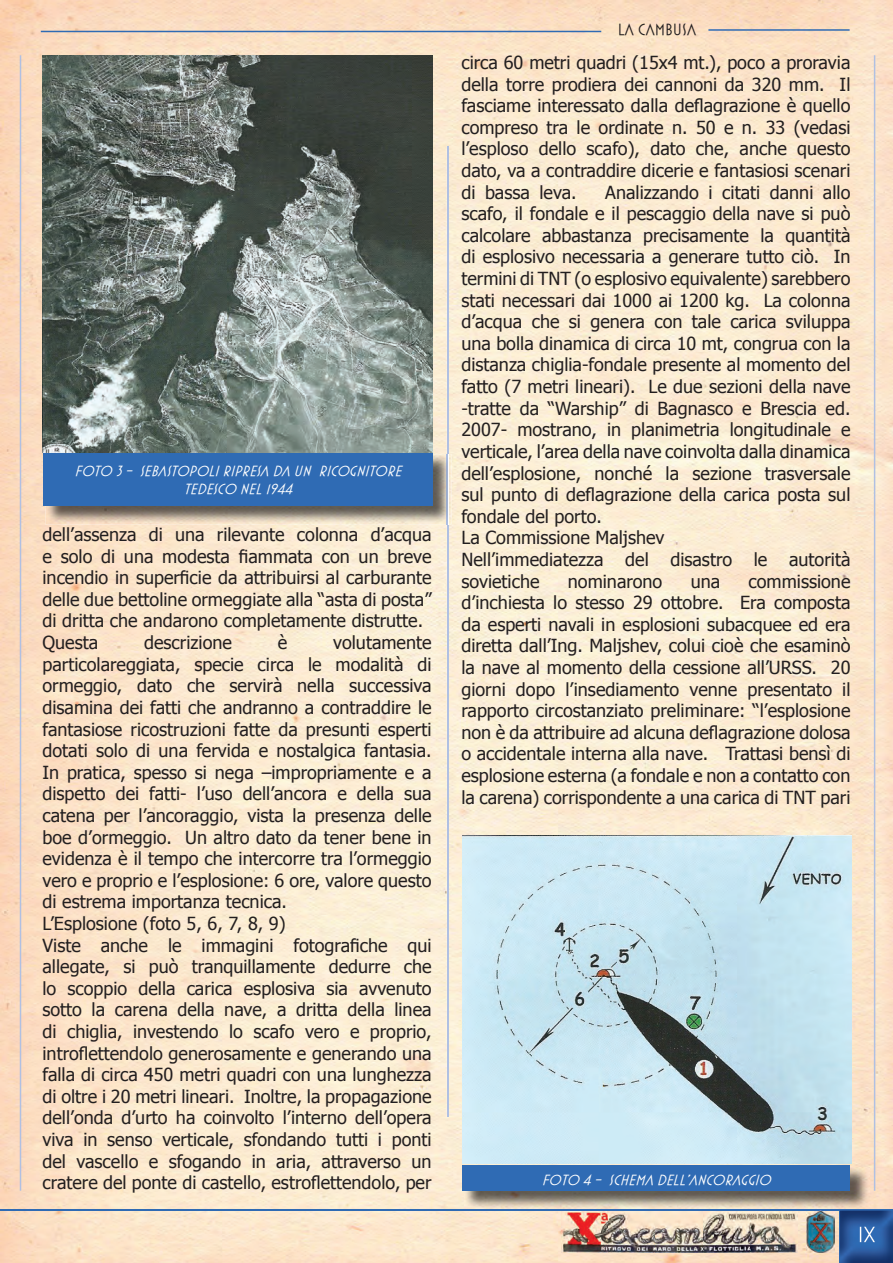
<style>
.page{position:relative;width:893px;height:1263px;background:#fff}
.page>*{position:absolute;margin:0;border:0;box-sizing:border-box;transform-origin:0 0}
.t1{font:18px/21.6px "Tahoma";color:#231f20}
.t2{font:16.5px "Mostra Three";color:#231f20}
.t3{font:italic 15px/18px "Mostra Three";color:#fff;text-align:center}
</style>
<div class="page">
<img style="left:0;top:0;width:893px;height:1263px">
<hr style="left:0;top:1209px;width:893px;height:1px;background:#2f6bb4">
<img style="left:561px;top:1210px;width:236px;height:43px">
<img style="left:806px;top:1211px;width:28px;height:42px">
<svg style="left:806px;top:1210px;width:28px;height:1px"></svg>
<hr style="left:41px;top:31px;width:560px;height:1px;background:#2f6bb4">
<hr style="left:708px;top:29px;width:142px;height:2px;background:#2f6bb4">
<img style="left:840px;top:1210px;width:53px;height:53px">
<img style="left:860px;top:1227px;width:15px;height:15px">
<hr style="left:447px;top:146px;width:1px;height:971px;background:#b0c0e2">
<hr style="left:20px;top:55px;width:1px;height:1136px;background:#b0c0e2">
<hr style="left:874px;top:55px;width:1px;height:1136px;background:#b0c0e2">
<img style="left:45px;top:454px;width:407px;height:70px">
<img style="left:447px;top:454px;width:1px;height:70px">
<div style="left:43px;top:452px;width:389px;height:53px;background:#2f6bb4"></div>
<img style="left:42px;top:55px;width:390px;height:397px">
<img style="left:462px;top:835px;width:389px;height:328px">
<img style="left:464px;top:1167px;width:405px;height:42px">
<div style="left:462px;top:1165px;width:388px;height:26px;background:#2f6bb4"></div>
<p class="t3" style="left:75px;top:462px;width:332px">FOTO 3- SEBASTOPOLIRIPRESA DA UN RICOGNITORE<br>TEDESCO NEL1944</p>
<p class="t1" style="left:43px;top:523px;width:391px">dell’assenza di una rilevante colonna d’acqua e solo di una modesta fiammata con un breve incendio in superficie da attribuirsi al carburante delle due bettoline ormeggiate alla “asta di posta” di dritta che andarono completamente distrutte.<br>Questa</p>
<p class="t1" style="left:144px;top:631px;width:89px">descrizione</p>
<p class="t1" style="left:278px;top:631px;width:11px">è</p>
<p class="t1" style="left:43px;top:631px;width:391px;text-indent:291px">volutamente particolareggiata, specie circa le modalità di ormeggio, dato che servirà nella successiva disamina dei fatti che andranno a contraddire le fantasiose ricostruzioni fatte da presunti esperti dotati solo di una fervida e nostalgica fantasia.<br>In pratica, spesso si nega –impropriamente e a dispetto dei fatti- l’uso dell’ancora e della sua catena per l’ancoraggio, vista la presenza delle boe d’ormeggio. Un altro dato da tener bene in evidenza è il tempo che intercorre tra l’ormeggio vero e proprio e l’esplosione: 6 ore, valore questo di estrema importanza tecnica.<br>L’Esplosione (foto 5, 6, 7, 8, 9)<br>Viste anche le immagini fotografiche qui allegate, si può tranquillamente dedurre che lo scoppio della carica esplosiva sia avvenuto sotto la carena della nave, a dritta della linea di chiglia, investendo lo scafo vero e proprio, introflettendolo generosamente e generando una falla di circa 450 metri quadri con una lunghezza di oltre i 20 metri lineari. Inoltre, la propagazione dell’onda d’urto ha coinvolto l’interno dell’opera viva in senso verticale, sfondando tutti i ponti del vascello e sfogando in aria, attraverso un cratere del ponte di castello, estroflettendolo, per</p>
<p class="t2" style="left:618px;top:21px;width:80px">LA CAMBUSA</p>
<p class="t1" style="left:461px;top:51px;width:391px;text-align:justify">circa 60 metri quadri (15x4 mt.), poco a proravia della torre prodiera dei cannoni da 320 mm. Il fasciame interessato dalla deflagrazione è quello compreso tra le ordinate n. 50 e n. 33 (vedasi l’esploso dello scafo), dato che, anche questo dato, va a contraddire dicerie e fantasiosi scenari di bassa leva.</p>
<p class="t1" style="left:461px;top:180px;width:391px;text-indent:144px">Analizzando i citati danni allo scafo, il fondale e il pescaggio della nave si può calcolare abbastanza precisamente la quantità di esplosivo necessaria a generare tutto ciò. In termini di TNT (o esplosivo equivalente) sarebbero stati necessari dai 1000 ai 1200 kg. La colonna d’acqua che si genera con tale carica sviluppa una bolla dinamica di circa 10 mt, congrua con la distanza chiglia-fondale presente al momento del fatto (7 metri lineari). Le due sezioni della nave -tratte da “Warship” di Bagnasco e Brescia ed.<br>2007- mostrano, in planimetria longitudinale e verticale, l’area della nave coinvolta dalla dinamica dell’esplosione, nonché la sezione trasversale sul punto di deflagrazione della carica posta sul fondale del porto.<br>La Commissione Maljshev<br>Nell’immediatezza del disastro le autorità sovietiche</p>
<p class="t1" style="left:461px;top:569px;width:391px;text-align:justify;text-indent:287px">commissione d’inchiesta lo stesso 29 ottobre. Era composta da esperti navali in esplosioni subacquee ed era diretta dall’Ing. Maljshev, colui cioè che esaminò la nave al momento della cessione all’URSS. 20 giorni dopo l’insediamento venne presentato il rapporto circostanziato preliminare: “l’esplosione non è da attribuire ad alcuna deflagrazione dolosa o accidentale interna alla nave. Trattasi bensì di esplosione esterna (a fondale e non a contatto con la carena) corrispondente a una carica di TNT pari</p>
<p class="t1" style="left:568px;top:569px;width:96px">nominarono</p>
<p class="t1" style="left:691px;top:569px;width:31px">una</p>
<p class="t3" style="left:542px;top:1170px;width:235px">FOTO 4- SCHEMA DELL’ANCORAGGIO</p>
</div>
